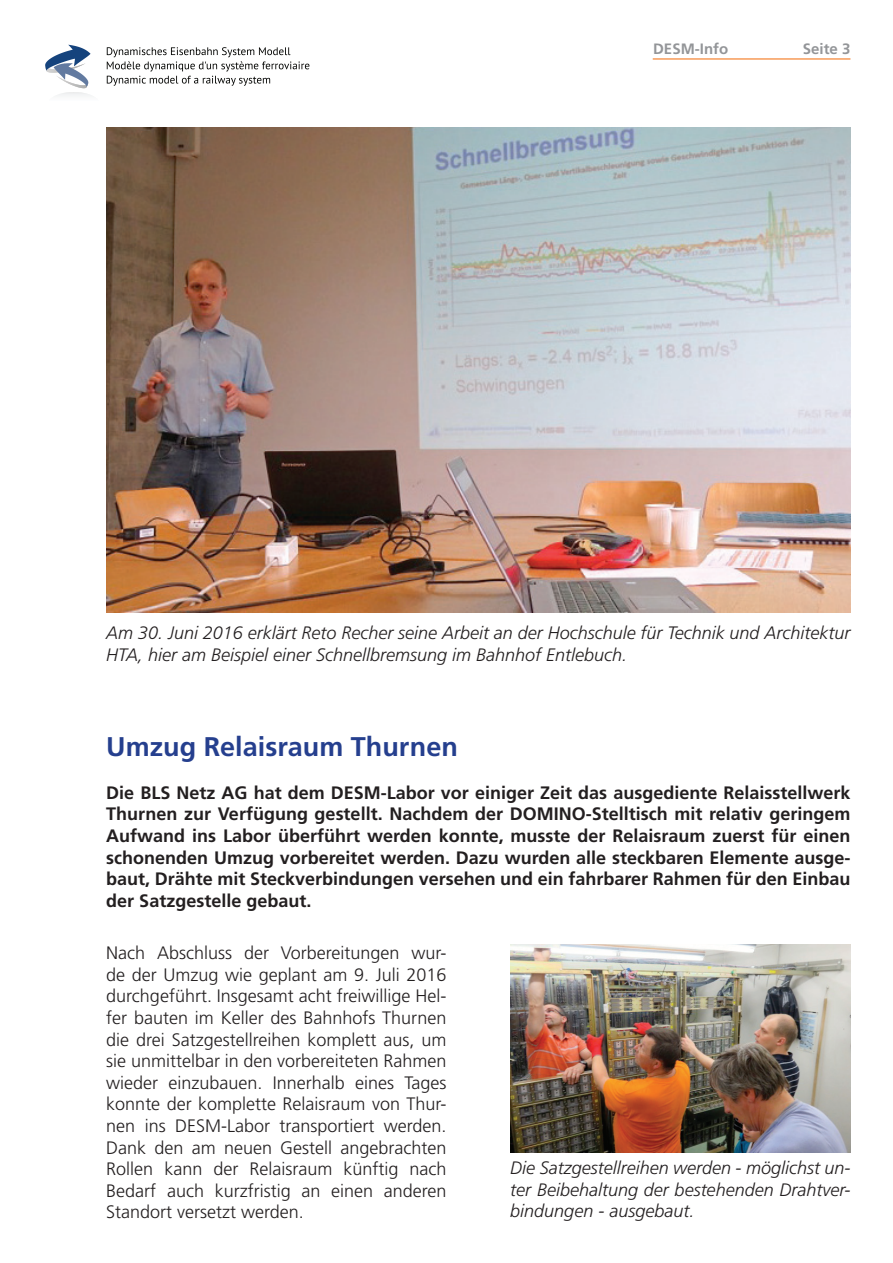
<style>
.page{position:relative;width:893px;height:1263px;background:#fff}
.page>*{position:absolute;margin:0;border:0;box-sizing:border-box;transform-origin:0 0}
.t1{font:700 27px "Frutiger";color:#253f8e}
.t2{font:300 18px/21.6px "Frutiger";color:#231f20;text-align:justify}
.t3{font:700 18px/21.6px "Frutiger";color:#231f20;text-align:justify}
.t4{font:italic 300 18px/21.6px "Frutiger";color:#231f20}
.t5{font:700 15px "Frutiger";color:#939598}
</style>
<div class="page">
<svg style="left:45px;top:45px;width:46px;height:51px"></svg>
<svg style="left:107px;top:47px;width:202px;height:39px"></svg>
<hr style="left:653px;top:58px;width:197px;height:2px;background:#f47921">
<img style="left:106px;top:128px;width:744px;height:485px">
<img style="left:510px;top:944px;width:340px;height:208px">
<p class="t5" style="left:653px;top:40px;width:76px">DESM-Info</p>
<p class="t5" style="left:803px;top:40px;width:49px">Seite 3</p>
<p class="t4" style="left:106px;top:622px;width:746px">Am 30. Juni 2016 erklärt Reto Recher seine Arbeit an der Hochschule für Technik und Architektur<br>HTA, hier am Beispiel einer Schnellbremsung im Bahnhof Entlebuch.</p>
<h1 class="t1" style="left:106px;top:730px;width:353px">Umzug Relaisraum Thurnen</h1>
<p class="t3" style="left:106px;top:782px;width:746px">Die BLS Netz AG hat dem DESM-Labor vor einiger Zeit das ausgediente Relaisstellwerk Thurnen zur Verfügung gestellt. Nachdem der DOMINO-Stelltisch mit relativ geringem Aufwand ins Labor überführt werden konnte, musste der Relaisraum zuerst für einen schonenden Umzug vorbereitet werden. Dazu wurden alle steckbaren Elemente ausge&shy;baut, Drähte mit Steckverbindungen versehen und ein fahrbarer Rahmen für den Einbau der Satzgestelle gebaut.</p>
<p class="t2" style="left:106px;top:942px;width:342px">Nach Abschluss der Vorbereitungen wur&shy;de der Umzug wie geplant am 9. Juli 2016 durchgeführt. Insgesamt acht freiwillige Hel&shy;fer bauten im Keller des Bahnhofs Thurnen die drei Satzgestellreihen komplett aus, um sie unmittelbar in den vorbereiteten Rahmen wieder einzubauen. Innerhalb eines Tages konnte der komplette Relaisraum von Thur&shy;nen ins DESM-Labor transportiert werden.<br>Dank den am neuen Gestell angebrachten Rollen kann der Relaisraum künftig nach Bedarf auch kurzfristig an einen anderen Standort versetzt werden.</p>
<p class="t4" style="left:510px;top:1157px;width:342px;text-align:justify">Die Satzgestellreihen werden - möglichst un&shy;ter Beibehaltung der bestehenden Drahtver&shy;bindungen - ausgebaut.</p>
</div>
